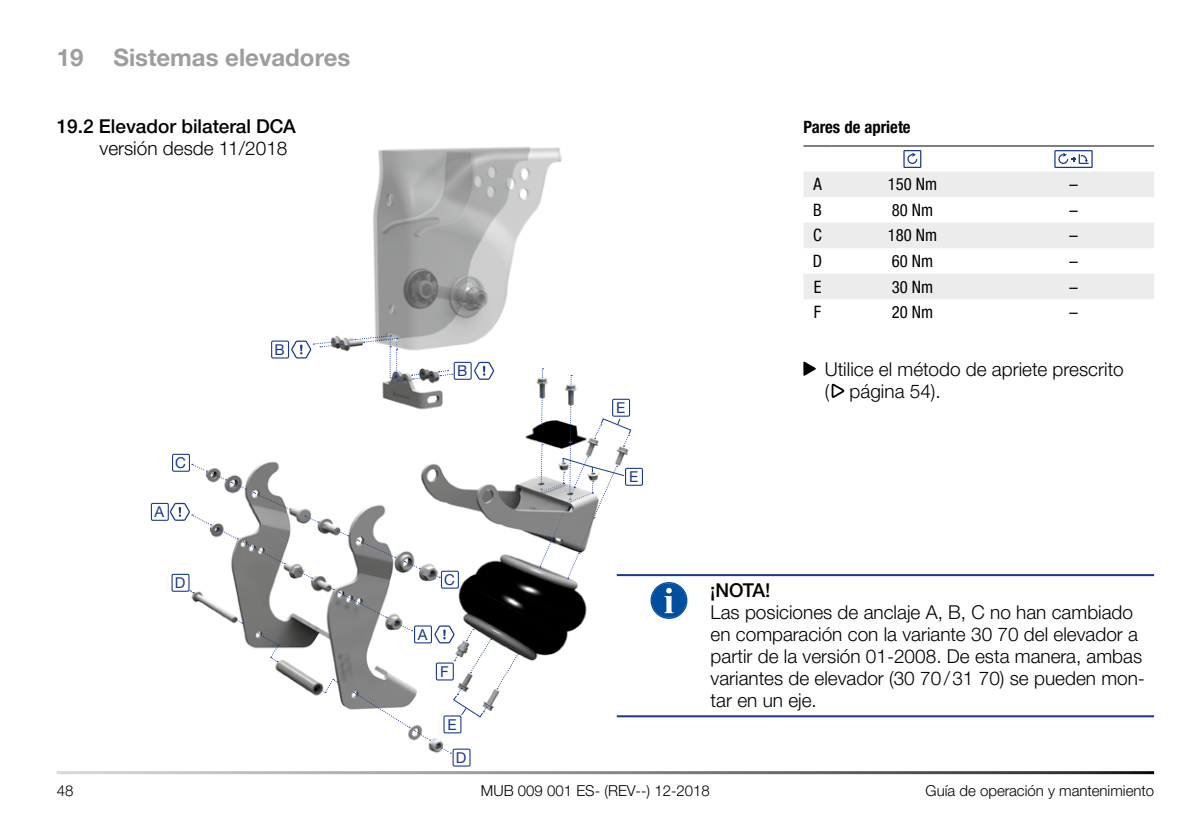
<style>
.page{position:relative;width:1191px;height:840px;background:#fff}
.page>*{position:absolute;margin:0;border:0;box-sizing:border-box;transform-origin:0 0}
.t1{font:700 24px "Helvetica Neue LTW1 G";color:#9c9d9d}
.t2{font:300 19px/22px "Helvetica Neue LTW1 G";color:#000}
.t3{font:500 19px "Helvetica Neue LTW1 G";color:#000}
.t4{font:condensed 17px "Helvetica Neue LTW1 G";color:#000}
.t5{font:700 condensed 17px "Helvetica Neue LT Pro";color:#000}
.t6{font:300 15px "Helvetica Neue LTW1 G";color:#000}
.t7{font:15px "Helvetica Neue LT Pro";color:#1a3989}
</style>
<div class="page">
<img style="left:186px;top:146px;width:463px;height:609px">
<div style="left:172px;top:453px;width:18px;height:18px;border:1px solid #1a3989"></div>
<div style="left:271px;top:340px;width:18px;height:18px;border:1px solid #1a3989"></div>
<div style="left:454px;top:361px;width:18px;height:18px;border:1px solid #1a3989"></div>
<div style="left:441px;top:570px;width:18px;height:18px;border:1px solid #1a3989"></div>
<div style="left:171px;top:573px;width:18px;height:18px;border:1px solid #1a3989"></div>
<div style="left:452px;top:748px;width:18px;height:18px;border:1px solid #1a3989"></div>
<svg style="left:430px;top:572px;width:10px;height:6px"></svg>
<svg style="left:235px;top:618px;width:8px;height:5px"></svg>
<svg style="left:258px;top:632px;width:21px;height:30px"></svg>
<svg style="left:217px;top:527px;width:68px;height:37px"></svg>
<svg style="left:299px;top:570px;width:14px;height:8px"></svg>
<svg style="left:192px;top:463px;width:54px;height:26px"></svg>
<svg style="left:254px;top:492px;width:36px;height:17px"></svg>
<svg style="left:305px;top:515px;width:14px;height:7px"></svg>
<svg style="left:337px;top:530px;width:12px;height:6px"></svg>
<svg style="left:357px;top:539px;width:39px;height:18px"></svg>
<svg style="left:404px;top:560px;width:16px;height:9px"></svg>
<svg style="left:355px;top:335px;width:98px;height:46px"></svg>
<div style="left:151px;top:502px;width:18px;height:18px;border:1px solid #1a3989"></div>
<div style="left:625px;top:467px;width:18px;height:18px;border:1px solid #1a3989"></div>
<svg style="left:539px;top:368px;width:93px;height:211px"></svg>
<svg style="left:170px;top:502px;width:41px;height:23px"></svg>
<svg style="left:316px;top:586px;width:203px;height:167px"></svg>
<svg style="left:474px;top:361px;width:20px;height:18px"></svg>
<svg style="left:291px;top:340px;width:52px;height:18px"></svg>
<svg style="left:803px;top:172px;width:351px;height:127px;fill:#ececed"></svg>
<svg style="left:803px;top:145px;width:28px;height:1px"></svg>
<hr style="left:831px;top:145px;width:162px;height:1px;background:#000">
<hr style="left:993px;top:145px;width:161px;height:1px;background:#000">
<svg style="left:903px;top:150px;width:18px;height:18px"></svg>
<svg style="left:1054px;top:150px;width:38px;height:18px"></svg>
<svg style="left:803px;top:361px;width:13px;height:15px"></svg>
<svg style="left:831px;top:383px;width:13px;height:14px"></svg>
<hr style="left:617px;top:573px;width:537px;height:2px;background:#1a3989">
<hr style="left:617px;top:714px;width:537px;height:2px;background:#1a3989">
<svg style="left:650px;top:582px;width:37px;height:36px"></svg>
<p class="t1" style="left:57px;top:43px;width:295px">19 Sistemas elevadores</p>
<p class="t3" style="left:57px;top:114px;width:241px">19.2 Elevador bilateral DCA</p>
<p class="t5" style="left:803px;top:116px;width:109px">Pares de apriete</p>
<p class="t2" style="left:99px;top:137px;width:189px">versión desde 11/2018</p>
<p class="t7" style="left:175px;top:453px;width:12px">C</p>
<p class="t7" style="left:155px;top:502px;width:11px">A</p>
<p class="t7" style="left:175px;top:573px;width:12px">D</p>
<p class="t7" style="left:274px;top:340px;width:12px">B</p>
<p class="t7" style="left:457px;top:361px;width:12px">B</p>
<p class="t7" style="left:444px;top:570px;width:12px">C</p>
<p class="t7" style="left:418px;top:625px;width:11px">A</p>
<p class="t7" style="left:440px;top:662px;width:10px">F</p>
<p class="t7" style="left:447px;top:714px;width:11px">E</p>
<p class="t7" style="left:456px;top:748px;width:12px">D</p>
<p class="t7" style="left:616px;top:398px;width:11px">E</p>
<p class="t7" style="left:629px;top:467px;width:11px">E</p>
<p class="t4" style="left:813px;top:174px;width:10px">A</p>
<p class="t4" style="left:887px;top:174px;width:51px">150 Nm</p>
<p class="t4" style="left:1069px;top:174px;width:10px">–</p>
<p class="t4" style="left:813px;top:200px;width:10px">B</p>
<p class="t4" style="left:891px;top:200px;width:43px">80 Nm</p>
<p class="t4" style="left:1069px;top:200px;width:10px">–</p>
<p class="t4" style="left:813px;top:225px;width:10px">C</p>
<p class="t4" style="left:887px;top:225px;width:51px">180 Nm</p>
<p class="t4" style="left:1069px;top:225px;width:10px">–</p>
<p class="t4" style="left:813px;top:251px;width:11px">D</p>
<p class="t4" style="left:891px;top:251px;width:43px">60 Nm</p>
<p class="t4" style="left:1069px;top:251px;width:10px">–</p>
<p class="t4" style="left:813px;top:276px;width:9px">E</p>
<p class="t4" style="left:891px;top:276px;width:43px">30 Nm</p>
<p class="t4" style="left:1069px;top:276px;width:10px">–</p>
<p class="t4" style="left:814px;top:302px;width:9px">F</p>
<p class="t4" style="left:891px;top:302px;width:43px">20 Nm</p>
<p class="t4" style="left:1069px;top:302px;width:10px">–</p>
<p class="t2" style="left:824px;top:358px;width:300px">Utilice el método de apriete prescrito ( página 54).</p>
<p class="t3" style="left:710px;top:578px;width:62px">¡NOTA!</p>
<p class="t2" style="left:710px;top:600px;width:436px">Las posiciones de anclaje A, B, C no han cambiado en comparación con la variante 30 70 del elevador a partir de la versión 01-2008. De esta manera, ambas variantes de elevador (30 70/31 70) se pueden mon&shy;tar en un eje.</p>
<p class="t6" style="left:57px;top:780px;width:18px">48</p>
<p class="t6" style="left:481px;top:780px;width:230px">MUB 009 001 ES- (REV--) 12-2018</p>
<p class="t6" style="left:925px;top:780px;width:230px">Guía de operación y mantenimiento</p>
</div>
